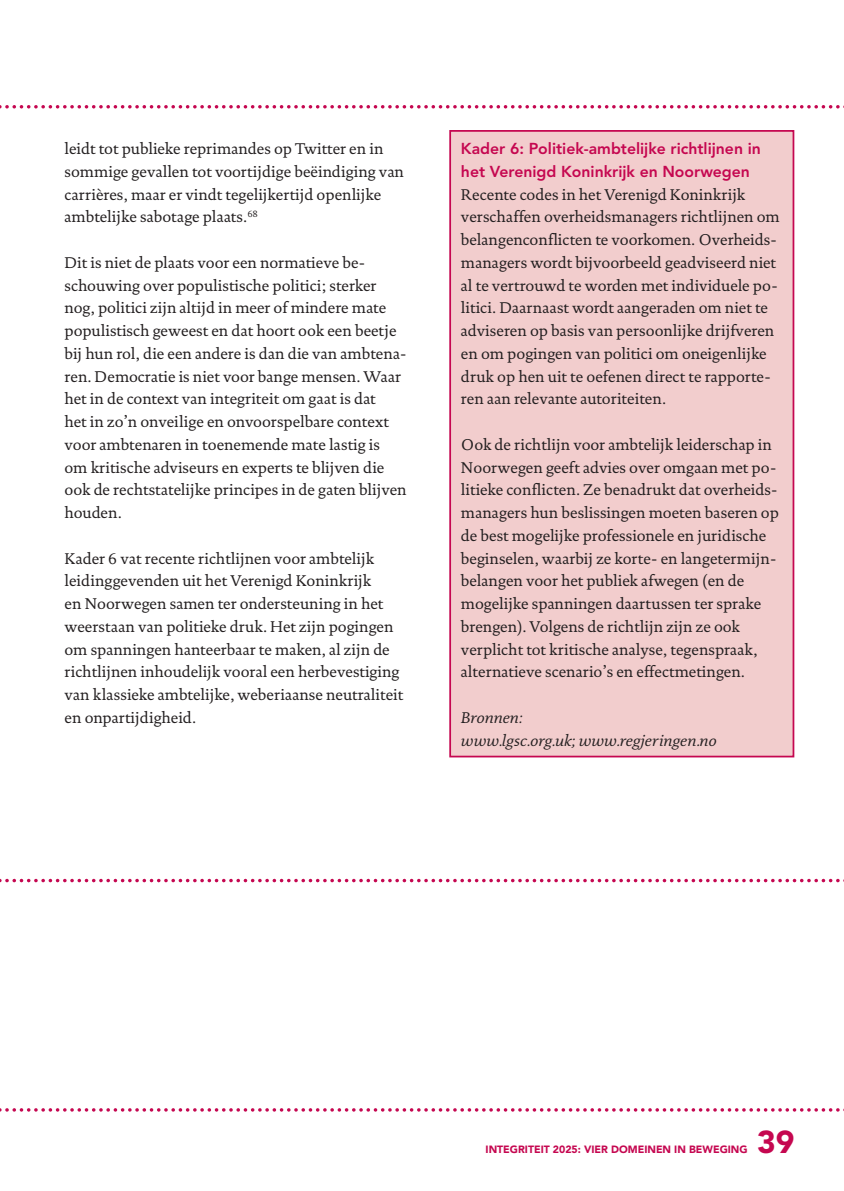
<style>
.page{position:relative;width:844px;height:1191px;background:#fff}
.page>*{position:absolute;margin:0;border:0;box-sizing:border-box;transform-origin:0 0}
.t1{font:900 31.5px "Avenir LT Std";color:#c50750}
.t2{font:15.75px/22.8px "DTL Documenta ST";color:#231f20}
.t3{font:800 15.75px/22.8px "Avenir LT Std";color:#c50750}
.t4{font:italic 15.75px/22.8px "DTL Documenta ST";color:#231f20}
.t5{font:900 10.5px "Avenir LT Std";color:#c50750}
</style>
<div class="page">
<svg style="left:0;top:105px;width:844px;height:3px"></svg>
<svg style="left:0;top:878px;width:844px;height:4px"></svg>
<svg style="left:0;top:1108px;width:844px;height:3px"></svg>
<div style="left:450px;top:131px;width:343px;height:625px;background:#f2cdcd"></div>
<div style="left:449px;top:130px;width:345px;height:627px;border:2px solid #c50750"></div>
<p class="t2" style="left:64px;top:137px;width:341px">leidt tot publieke reprimandes op Twitter en in sommige gevallen tot voortijdige beëindiging van carrières, maar er vindt tegelijkertijd openlijke ambtelijke sabotage plaats.<sup>68</sup></p>
<p class="t2" style="left:64px;top:251px;width:343px">Dit is niet de plaats voor een normatieve be&shy;schouwing over populistische politici; sterker nog, politici zijn altijd in meer of mindere mate populistisch geweest en dat hoort ook een beetje bij hun rol, die een andere is dan die van ambtena&shy;ren. Democratie is niet voor bange mensen. Waar het in de context van integriteit om gaat is dat<br>het in zo’n onveilige en onvoorspelbare context voor ambtenaren in toenemende mate lastig is om kritische adviseurs en experts te blijven die ook de rechtstatelijke principes in de gaten blijven houden.</p>
<p class="t2" style="left:64px;top:547px;width:340px">Kader 6 vat recente richtlijnen voor ambtelijk leidinggevenden uit het Verenigd Koninkrijk<br>en Noorwegen samen ter ondersteuning in het weerstaan van politieke druk. Het zijn pogingen om spanningen hanteerbaar te maken, al zijn de richtlijnen inhoudelijk vooral een herbevestiging van klassieke ambtelijke, weberiaanse neutraliteit en onpartijdigheid.</p>
<p class="t3" style="left:461px;top:137px;width:301px">Kader 6: Politiek-ambtelijke richtlijnen in het Verenigd Koninkrijk en Noorwegen</p>
<p class="t2" style="left:461px;top:183px;width:320px">Recente codes in het Verenigd Koninkrijk verschaffen overheidsmanagers richtlijnen om belangenconflicten te voorkomen. Overheids&shy;managers wordt bijvoorbeeld geadviseerd niet al te vertrouwd te worden met individuele po&shy;litici. Daarnaast wordt aangeraden om niet te adviseren op basis van persoonlijke drijfveren en om pogingen van politici om oneigenlijke druk op hen uit te oefenen direct te rapporte&shy;ren aan relevante autoriteiten.</p>
<p class="t2" style="left:461px;top:433px;width:319px">Ook de richtlijn voor ambtelijk leiderschap in Noorwegen geeft advies over omgaan met po&shy;litieke conflicten. Ze benadrukt dat overheids&shy;managers hun beslissingen moeten baseren op de best mogelijke professionele en juridische beginselen, waarbij ze korte- en langetermijn&shy;belangen voor het publiek afwegen (en de mogelijke spanningen daartussen ter sprake brengen). Volgens de richtlijn zijn ze ook verplicht tot kritische analyse, tegenspraak, alternatieve scenario’s en effectmetingen.</p>
<p class="t4" style="left:461px;top:706px;width:257px">Bronnen:<br>www.lgsc.org.uk; www.regjeringen.no</p>
<p class="t5" style="left:485px;top:1143px;width:11px">INTEGRITEIT</p>
<p class="t5" style="left:552px;top:1143px;width:39px">2025: VIER</p>
<p class="t5" style="left:611px;top:1143px;width:9px">DOMEINEN</p>
<p class="t5" style="left:674px;top:1143px;width:23px">IN BEWEGING</p>
<h1 class="t1" style="left:756px;top:1123px;width:39px">39</h1>
</div>
